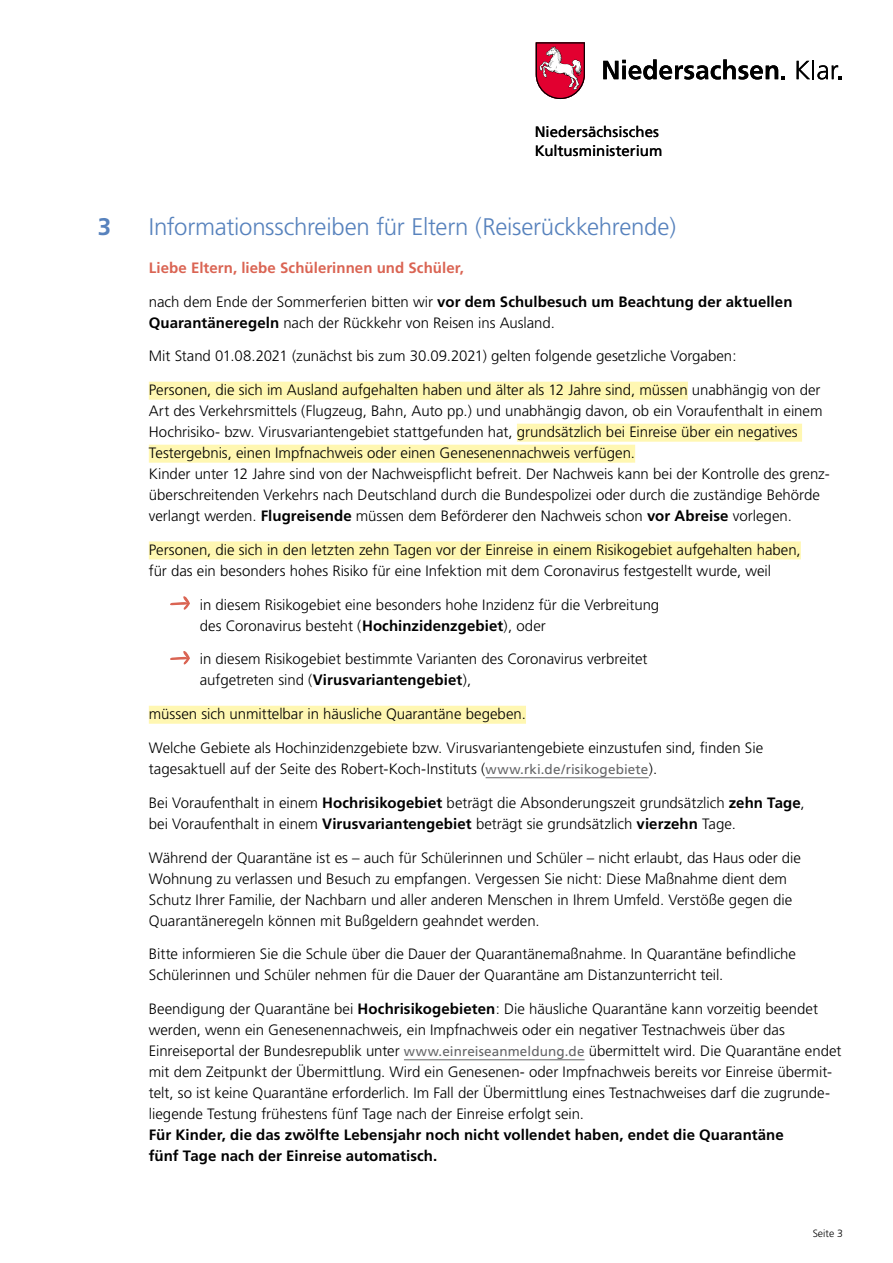
<style>
.page{position:relative;width:893px;height:1263px;background:#fff}
.page>*{position:absolute;margin:0;border:0;box-sizing:border-box;transform-origin:0 0}
.t1{font:300 24px "Frutiger";letter-spacing:-.01em;color:#5782bd}
.t2{font:700 24px "Frutiger";color:#5782bd}
.t3{font:300 15px/21px "Frutiger";color:#000}
.t4{font:700 15px/21px "Frutiger";letter-spacing:.005em;color:#000}
.t5{font:700 15px "Frutiger";letter-spacing:.005em;color:#da6453}
.t6{font:15px/18.8px "Frutiger";letter-spacing:.005em;color:#000}
.t7{font:300 10.5px "Frutiger";color:#000}
.s1{font-weight:700}
.s2{font-weight:400;font-size:13.5px;color:#646567}
</style>
<div class="page">
<div style="left:149px;top:382px;width:539px;height:18px;background:#fff7b2"></div>
<div style="left:517px;top:424px;width:285px;height:18px;background:#fff7b2"></div>
<div style="left:149px;top:445px;width:486px;height:18px;background:#fff7b2"></div>
<div style="left:149px;top:541px;width:652px;height:18px;background:#fff7b2"></div>
<div style="left:149px;top:706px;width:377px;height:18px;background:#fff7b2"></div>
<hr style="left:486px;top:777px;width:163px;height:1px;background:#646567">
<hr style="left:404px;top:1059px;width:181px;height:1px;background:#646567">
<svg style="left:170px;top:596px;width:20px;height:14px"></svg>
<svg style="left:170px;top:651px;width:20px;height:14px"></svg>
<svg style="left:536px;top:42px;width:49px;height:57px"></svg>
<svg style="left:603px;top:59px;width:182px;height:21px"></svg>
<svg style="left:797px;top:60px;width:45px;height:20px"></svg>
<p class="t6" style="left:535px;top:123px;width:129px">Niedersächsisches<br>Kultusministerium</p>
<h1 class="t2" style="left:98px;top:212px;width:15px">3</h1>
<h1 class="t1" style="left:149px;top:213px;width:529px">Informationsschreiben für Eltern (Reiserückkehrende)</h1>
<p class="t5" style="left:149px;top:259px;width:317px">Liebe Eltern, liebe Schülerinnen und Schüler,</p>
<p class="t3" style="left:149px;top:291px;width:645px">nach dem Ende der Sommerferien bitten wir <span class="s1">vor dem Schulbesuch um Beachtung der aktuellen<br>Quarantäneregeln</span> nach der Rückkehr von Reisen ins Ausland.</p>
<p class="t3" style="left:149px;top:346px;width:589px">Mit Stand 01.08.2021 (zunächst bis zum 30.09.2021) gelten folgende gesetzliche Vorgaben:</p>
<p class="t3" style="left:149px;top:380px;width:683px">Personen, die sich im Ausland aufgehalten haben und älter als 12 Jahre sind, müssen unabhängig von der Art des Verkehrsmittels (Flugzeug, Bahn, Auto pp.) und unabhängig davon, ob ein Voraufenthalt in einem Hochrisiko- bzw. Virusvariantengebiet stattgefunden hat, grundsätzlich bei Einreise über ein negatives Testergebnis, einen Impfnachweis oder einen Genesenennachweis verfügen.<br>Kinder unter 12 Jahre sind von der Nachweispflicht befreit. Der Nachweis kann bei der Kontrolle des grenz&shy;überschreitenden Verkehrs nach Deutschland durch die Bundespolizei oder durch die zuständige Behörde verlangt werden. <span class="s1">Flugreisende</span> müssen dem Beförderer den Nachweis schon <span class="s1">vor Abreise</span> vorlegen.</p>
<p class="t3" style="left:149px;top:539px;width:653px">Personen, die sich in den letzten zehn Tagen vor der Einreise in einem Risikogebiet aufgehalten haben, für das ein besonders hohes Risiko für eine Infektion mit dem Coronavirus festgestellt wurde, weil</p>
<p class="t3" style="left:200px;top:594px;width:461px">in diesem Risikogebiet eine besonders hohe Inzidenz für die Verbreitung des Coronavirus besteht (<span class="s1">Hochinzidenzgebiet</span>), oder</p>
<p class="t3" style="left:200px;top:649px;width:449px">in diesem Risikogebiet bestimmte Varianten des Coronavirus verbreitet aufgetreten sind (<span class="s1">Virusvariantengebiet</span>),</p>
<p class="t3" style="left:149px;top:704px;width:379px">müssen sich unmittelbar in häusliche Quarantäne begeben.</p>
<p class="t3" style="left:149px;top:737px;width:616px">Welche Gebiete als Hochinzidenzgebiete bzw. Virusvariantengebiete einzustufen sind, finden Sie tagesaktuell auf der Seite des Robert-Koch-Instituts (<span class="s2">www.rki.de/risikogebiete</span>).</p>
<p class="t3" style="left:149px;top:792px;width:657px">Bei Voraufenthalt in einem <span class="s1">Hochrisikogebiet</span> beträgt die Absonderungszeit grundsätzlich <span class="s1">zehn Tage</span>, bei Voraufenthalt in einem <span class="s1">Virusvariantengebiet</span> beträgt sie grundsätzlich <span class="s1">vierzehn</span> Tage.</p>
<p class="t3" style="left:149px;top:847px;width:654px">Während der Quarantäne ist es – auch für Schülerinnen und Schüler – nicht erlaubt, das Haus oder die Wohnung zu verlassen und Besuch zu empfangen. Vergessen Sie nicht: Diese Maßnahme dient dem Schutz Ihrer Familie, der Nachbarn und aller anderen Menschen in Ihrem Umfeld. Verstöße gegen die Quarantäneregeln können mit Bußgeldern geahndet werden.</p>
<p class="t3" style="left:149px;top:944px;width:649px">Bitte informieren Sie die Schule über die Dauer der Quarantänemaßnahme. In Quarantäne befindliche<br>Schülerinnen und Schüler nehmen für die Dauer der Quarantäne am Distanzunterricht teil.</p>
<p class="t3" style="left:149px;top:998px;width:694px">Beendigung der Quarantäne bei <span class="s1">Hochrisikogebieten</span>: Die häusliche Quarantäne kann vorzeitig beendet werden, wenn ein Genesenennachweis, ein Impfnachweis oder ein negativer Testnachweis über das Einreiseportal der Bundesrepublik unter <span class="s2">www.einreiseanmeldung.de</span> übermittelt wird. Die Quarantäne endet mit dem Zeitpunkt der Übermittlung. Wird ein Genesenen- oder Impfnachweis bereits vor Einreise übermit&shy;telt, so ist keine Quarantäne erforderlich. Im Fall der Übermittlung eines Testnachweises darf die zugrunde&shy;liegende Testung frühestens fünf Tage nach der Einreise erfolgt sein.</p>
<p class="t4" style="left:149px;top:1124px;width:637px">Für Kinder, die das zwölfte Lebensjahr noch nicht vollendet haben, endet die Quarantäne fünf Tage nach der Einreise automatisch.</p>
<p class="t7" style="left:813px;top:1228px;width:32px">Seite 3</p>
</div>
